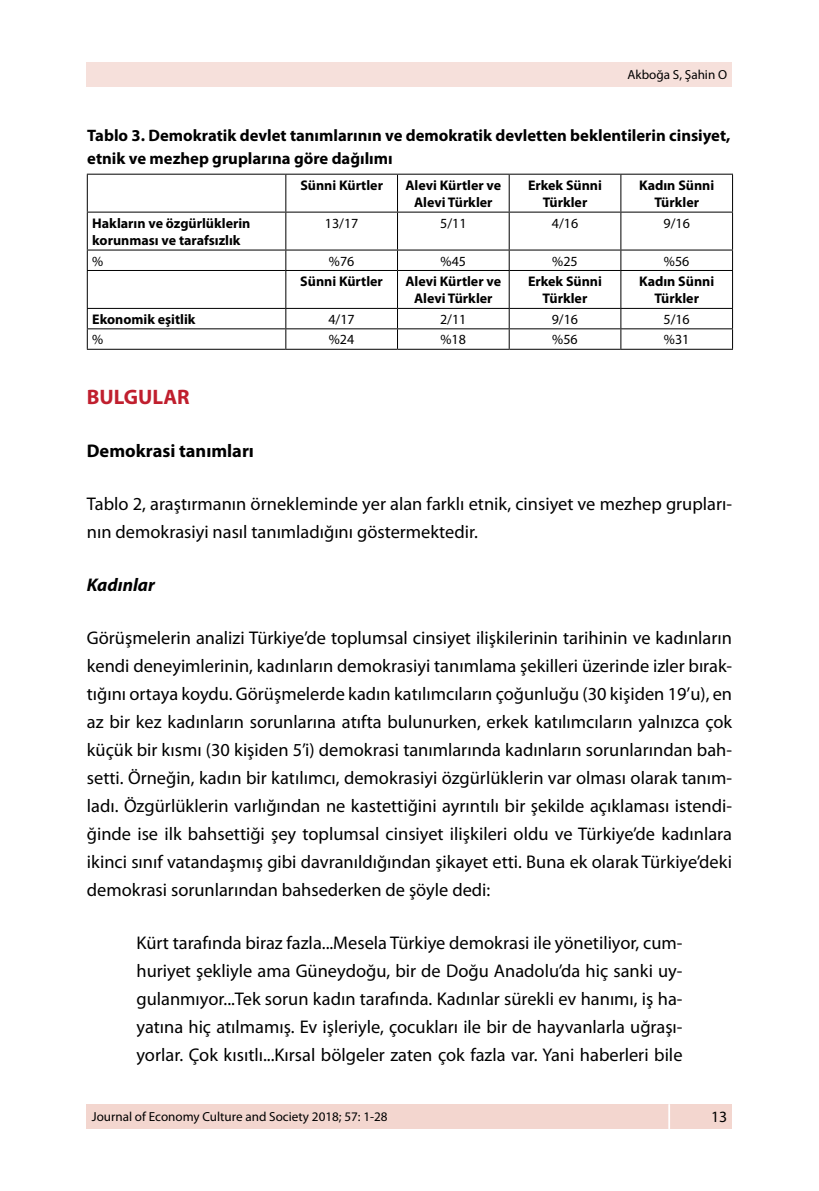
<style>
.page{position:relative;width:819px;height:1191px;background:#fff}
.page>*{position:absolute;margin:0;border:0;box-sizing:border-box;transform-origin:0 0}
.t1{font:700 21px "Myriad Pro";color:#c01f2e}
.t2{font:18.38px/28px "Myriad Pro";color:#000;text-align:justify}
.t3{font:700 18.38px "Myriad Pro";color:#000}
.t4{font:italic 700 18.38px "Myriad Pro";color:#000}
.t5{font:700 16.62px/22.8px "Myriad Pro";color:#000}
.t6{font:15.75px "Myriad Pro";color:#000}
.t7{font:700 14px/17.5px "Myriad Pro";color:#000;text-align:center}
.t8{font:14px "Myriad Pro";color:#000}
.t9{font:13.12px "Myriad Pro";color:#000}
</style>
<div class="page">
<div style="left:87px;top:62px;width:645px;height:25px;background:#f6e0db"></div>
<div style="left:87px;top:1104px;width:645px;height:25px;background:#f3d6cf"></div>
<hr style="left:668px;top:1104px;width:2px;height:25px;background:#fff">
<hr style="left:87px;top:174px;width:199px;height:1px;background:#000">
<hr style="left:87px;top:175px;width:1px;height:37px;background:#000">
<hr style="left:286px;top:174px;width:111px;height:1px;background:#000">
<hr style="left:285px;top:175px;width:1px;height:37px;background:#000">
<hr style="left:397px;top:174px;width:112px;height:1px;background:#000">
<hr style="left:397px;top:175px;width:1px;height:37px;background:#000">
<hr style="left:509px;top:174px;width:112px;height:1px;background:#000">
<hr style="left:508px;top:175px;width:1px;height:37px;background:#000">
<hr style="left:621px;top:174px;width:112px;height:1px;background:#000">
<hr style="left:620px;top:175px;width:1px;height:37px;background:#000">
<hr style="left:732px;top:175px;width:1px;height:37px;background:#000">
<hr style="left:87px;top:212px;width:199px;height:1px;background:#000">
<hr style="left:87px;top:212px;width:1px;height:38px;background:#000">
<hr style="left:286px;top:212px;width:111px;height:1px;background:#000">
<hr style="left:285px;top:212px;width:1px;height:38px;background:#000">
<hr style="left:397px;top:212px;width:112px;height:1px;background:#000">
<hr style="left:397px;top:212px;width:1px;height:38px;background:#000">
<hr style="left:509px;top:212px;width:112px;height:1px;background:#000">
<hr style="left:508px;top:212px;width:1px;height:38px;background:#000">
<hr style="left:621px;top:212px;width:112px;height:1px;background:#000">
<hr style="left:620px;top:212px;width:1px;height:38px;background:#000">
<hr style="left:732px;top:212px;width:1px;height:38px;background:#000">
<hr style="left:87px;top:250px;width:199px;height:1px;background:#000">
<svg style="left:87px;top:250px;width:1px;height:20px"></svg>
<hr style="left:286px;top:250px;width:111px;height:1px;background:#000">
<svg style="left:285px;top:250px;width:1px;height:20px"></svg>
<hr style="left:397px;top:250px;width:112px;height:1px;background:#000">
<svg style="left:397px;top:250px;width:1px;height:20px"></svg>
<hr style="left:509px;top:250px;width:112px;height:1px;background:#000">
<svg style="left:508px;top:250px;width:1px;height:20px"></svg>
<hr style="left:621px;top:250px;width:112px;height:1px;background:#000">
<svg style="left:620px;top:250px;width:1px;height:20px"></svg>
<svg style="left:732px;top:250px;width:1px;height:20px"></svg>
<hr style="left:87px;top:270px;width:199px;height:1px;background:#000">
<hr style="left:87px;top:271px;width:1px;height:37px;background:#000">
<hr style="left:286px;top:270px;width:111px;height:1px;background:#000">
<hr style="left:285px;top:271px;width:1px;height:37px;background:#000">
<hr style="left:397px;top:270px;width:112px;height:1px;background:#000">
<hr style="left:397px;top:271px;width:1px;height:37px;background:#000">
<hr style="left:509px;top:270px;width:112px;height:1px;background:#000">
<hr style="left:508px;top:271px;width:1px;height:37px;background:#000">
<hr style="left:621px;top:270px;width:112px;height:1px;background:#000">
<hr style="left:620px;top:271px;width:1px;height:37px;background:#000">
<hr style="left:732px;top:271px;width:1px;height:37px;background:#000">
<hr style="left:87px;top:308px;width:199px;height:1px;background:#000">
<hr style="left:286px;top:308px;width:111px;height:1px;background:#000">
<hr style="left:397px;top:308px;width:112px;height:1px;background:#000">
<hr style="left:509px;top:308px;width:112px;height:1px;background:#000">
<hr style="left:621px;top:308px;width:112px;height:1px;background:#000">
<hr style="left:87px;top:328px;width:199px;height:1px;background:#000">
<svg style="left:87px;top:309px;width:1px;height:40px"></svg>
<hr style="left:286px;top:328px;width:111px;height:1px;background:#000">
<svg style="left:285px;top:309px;width:1px;height:40px"></svg>
<hr style="left:397px;top:328px;width:112px;height:1px;background:#000">
<svg style="left:397px;top:309px;width:1px;height:40px"></svg>
<hr style="left:509px;top:328px;width:112px;height:1px;background:#000">
<svg style="left:508px;top:309px;width:1px;height:40px"></svg>
<hr style="left:621px;top:328px;width:112px;height:1px;background:#000">
<svg style="left:620px;top:309px;width:1px;height:40px"></svg>
<svg style="left:732px;top:309px;width:1px;height:40px"></svg>
<hr style="left:87px;top:349px;width:199px;height:1px;background:#000">
<hr style="left:286px;top:349px;width:111px;height:1px;background:#000">
<hr style="left:397px;top:349px;width:112px;height:1px;background:#000">
<hr style="left:509px;top:349px;width:112px;height:1px;background:#000">
<hr style="left:621px;top:349px;width:112px;height:1px;background:#000">
<p class="t9" style="left:627px;top:67px;width:101px">Akboğa S, Şahin O</p>
<p class="t5" style="left:87px;top:124px;width:644px">Tablo 3. Demokratik devlet tanımlarının ve demokratik devletten beklentilerin cinsiyet, etnik ve mezhep gruplarına göre dağılımı</p>
<p class="t7" style="left:300px;top:176px;width:84px">Sünni Kürtler</p>
<p class="t7" style="left:405px;top:176px;width:97px">Alevi Kürtler ve<br>Alevi Türkler</p>
<p class="t7" style="left:528px;top:176px;width:75px">Erkek Sünni<br>Türkler</p>
<p class="t7" style="left:639px;top:176px;width:77px">Kadın Sünni<br>Türkler</p>
<p class="t7" style="left:92px;top:214px;width:160px;text-align:left">Hakların ve özgürlüklerin korunması ve tarafsızlık</p>
<p class="t8" style="left:325px;top:214px;width:35px">13/17</p>
<p class="t8" style="left:440px;top:214px;width:28px">5/11</p>
<p class="t8" style="left:552px;top:214px;width:28px">4/16</p>
<p class="t8" style="left:663px;top:214px;width:28px">9/16</p>
<p class="t8" style="left:92px;top:252px;width:13px">%</p>
<p class="t8" style="left:329px;top:252px;width:27px">%76</p>
<p class="t8" style="left:440px;top:252px;width:27px">%45</p>
<p class="t8" style="left:552px;top:252px;width:27px">%25</p>
<p class="t8" style="left:664px;top:252px;width:27px">%56</p>
<p class="t7" style="left:300px;top:272px;width:84px">Sünni Kürtler</p>
<p class="t7" style="left:405px;top:272px;width:97px">Alevi Kürtler ve<br>Alevi Türkler</p>
<p class="t7" style="left:528px;top:272px;width:75px">Erkek Sünni<br>Türkler</p>
<p class="t7" style="left:639px;top:272px;width:77px">Kadın Sünni<br>Türkler</p>
<p class="t7" style="left:92px;top:310px;width:105px">Ekonomik eşitlik</p>
<p class="t8" style="left:328px;top:310px;width:28px">4/17</p>
<p class="t8" style="left:440px;top:310px;width:28px">2/11</p>
<p class="t8" style="left:551px;top:310px;width:28px">9/16</p>
<p class="t8" style="left:663px;top:310px;width:28px">5/16</p>
<p class="t8" style="left:92px;top:331px;width:13px">%</p>
<p class="t8" style="left:329px;top:331px;width:27px">%24</p>
<p class="t8" style="left:440px;top:331px;width:27px">%18</p>
<p class="t8" style="left:552px;top:331px;width:27px">%56</p>
<p class="t8" style="left:664px;top:331px;width:27px">%31</p>
<p class="t1" style="left:87px;top:384px;width:104px">BULGULAR</p>
<p class="t3" style="left:87px;top:439px;width:169px">Demokrasi tanımları</p>
<p class="t2" style="left:87px;top:489px;width:646px">Tablo 2, araştırmanın örnekleminde yer alan farklı etnik, cinsiyet ve mezhep grupları&shy;nın demokrasiyi nasıl tanımladığını göstermektedir.</p>
<p class="t4" style="left:87px;top:573px;width:70px">Kadınlar</p>
<p class="t2" style="left:87px;top:623px;width:646px">Görüşmelerin analizi Türkiye’de toplumsal cinsiyet ilişkilerinin tarihinin ve kadınların kendi deneyimlerinin, kadınların demokrasiyi tanımlama şekilleri üzerinde izler bırak&shy;tığını ortaya koydu. Görüşmelerde kadın katılımcıların çoğunluğu (30 kişiden 19’u), en az bir kez kadınların sorunlarına atıfta bulunurken, erkek katılımcıların yalnızca çok küçük bir kısmı (30 kişiden 5’i) demokrasi tanımlarında kadınların sorunlarından bah&shy;setti. Örneğin, kadın bir katılımcı, demokrasiyi özgürlüklerin var olması olarak tanım&shy;ladı. Özgürlüklerin varlığından ne kastettiğini ayrıntılı bir şekilde açıklaması istendi&shy;ğinde ise ilk bahsettiği şey toplumsal cinsiyet ilişkileri oldu ve Türkiye’de kadınlara ikinci sınıf vatandaşmış gibi davranıldığından şikayet etti. Buna ek olarak Türkiye’deki demokrasi sorunlarından bahsederken de şöyle dedi:</p>
<p class="t2" style="left:136px;top:928px;width:547px">Kürt tarafında biraz fazla...Mesela Türkiye demokrasi ile yönetiliyor, cum&shy;huriyet şekliyle ama Güneydoğu, bir de Doğu Anadolu’da hiç sanki uy&shy;gulanmıyor...Tek sorun kadın tarafında. Kadınlar sürekli ev hanımı, iş ha&shy;yatına hiç atılmamış. Ev işleriyle, çocukları ile bir de hayvanlarla uğraşı&shy;yorlar. Çok kısıtlı...Kırsal bölgeler zaten çok fazla var. Yani haberleri bile</p>
<p class="t9" style="left:92px;top:1109px;width:297px">Journal of Economy Culture and Society 2018; 57: 1-28</p>
<p class="t6" style="left:711px;top:1107px;width:18px">13</p>
</div>
